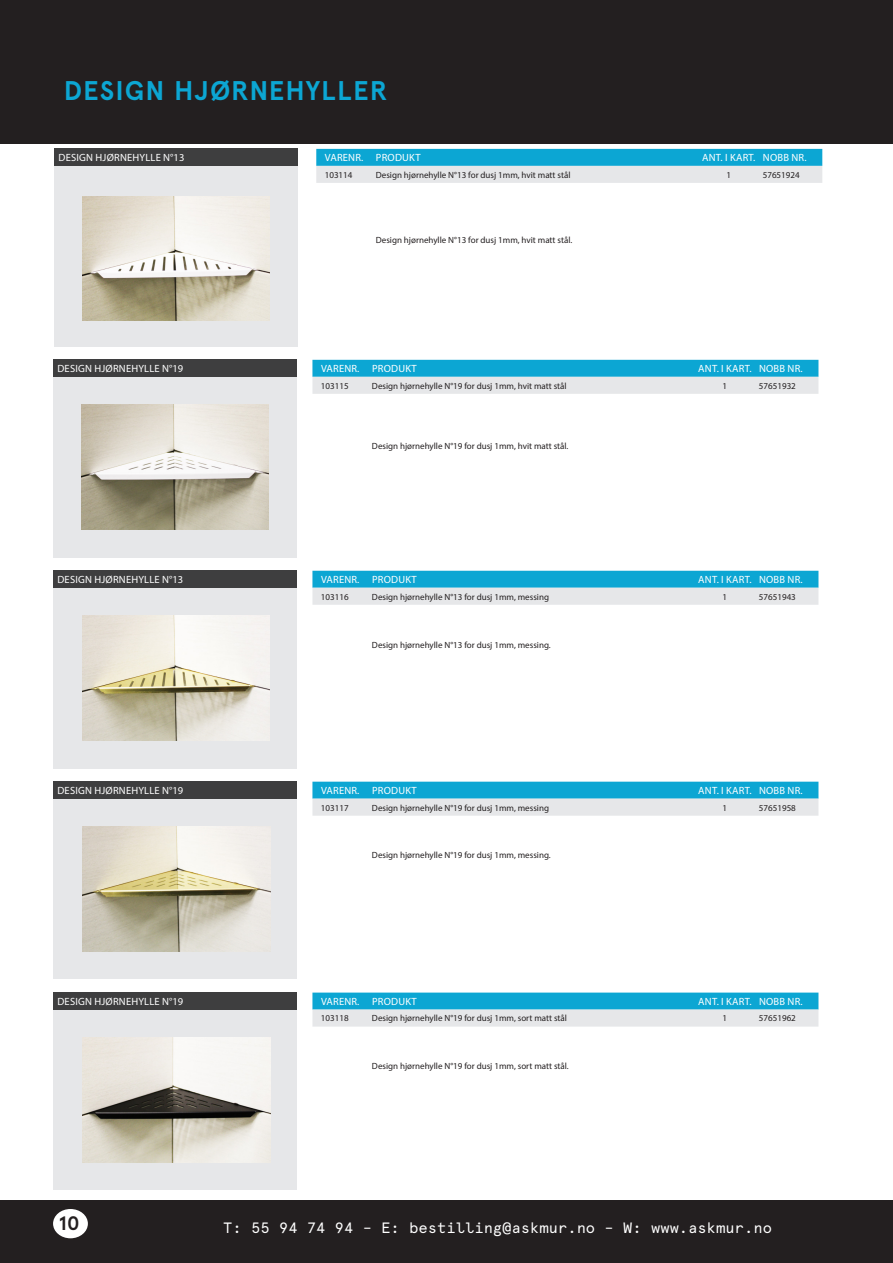
<style>
.page{position:relative;width:893px;height:1263px;background:#fff}
.page>*{position:absolute;margin:0;border:0;box-sizing:border-box;transform-origin:0 0}
.Overskrift_innhold{font:700 27px "Apercu";letter-spacing:.04em;color:#0ca6d3}
.t1{font:700 19.5px "Apercu";color:#231f20}
.t2{font:15px "Apercu Mono";color:#fff}
.Tabell_overskrift_fø{font:10.5px "Myriad Pro";letter-spacing:.02em;color:#fff}
.Overskrift_produktbi{font:10.5px "Myriad Pro";letter-spacing:.02em;color:#fff}
.Tabell_brødtekst{font:9px "Myriad Pro";color:#231f20}
</style>
<div class="page">
<div style="left:0;top:1px;width:893px;height:143px;background:#231f20"></div>
<div style="left:0;top:1200px;width:893px;height:63px;background:#231f20"></div>
<div style="left:53px;top:1209px;width:35px;height:29px;background:#fff;border-radius:50%"></div>
<div style="left:54px;top:166px;width:244px;height:180px;background:#e6e7e9"></div>
<div style="left:54px;top:149px;width:244px;height:17px;background:#3e3e3f"></div>
<div style="left:53px;top:377px;width:244px;height:180px;background:#e6e7e9"></div>
<div style="left:53px;top:360px;width:244px;height:17px;background:#3e3e3f"></div>
<svg style="left:312px;top:360px;width:506px;height:34px;background:#7bc7de"></svg>
<svg style="left:316px;top:149px;width:506px;height:34px;background:#7ac7de"></svg>
<img style="left:82px;top:196px;width:188px;height:125px">
<img style="left:81px;top:405px;width:188px;height:124px">
<div style="left:53px;top:588px;width:244px;height:180px;background:#e6e7e9"></div>
<div style="left:53px;top:571px;width:244px;height:17px;background:#3e3e3f"></div>
<svg style="left:312px;top:571px;width:506px;height:34px;background:#7cc7de"></svg>
<img style="left:82px;top:616px;width:188px;height:124px">
<div style="left:53px;top:799px;width:244px;height:180px;background:#e6e7e9"></div>
<div style="left:53px;top:782px;width:244px;height:17px;background:#3e3e3f"></div>
<svg style="left:312px;top:782px;width:506px;height:34px;background:#7dc7de"></svg>
<img style="left:82px;top:826px;width:189px;height:126px">
<div style="left:53px;top:1009px;width:244px;height:181px;background:#e6e7e9"></div>
<div style="left:53px;top:992px;width:244px;height:17px;background:#3e3e3f"></div>
<svg style="left:312px;top:992px;width:506px;height:34px;background:#7bc7de"></svg>
<img style="left:82px;top:1037px;width:189px;height:126px">
<p class="Overskrift_innhold" style="left:64px;top:75px;width:325px">DESIGN HJØRNEHYLLER</p>
<p class="Overskrift_produktbi" style="left:59px;top:151px;width:127px">DESIGN HJØRNEHYLLE N°13</p>
<p class="Tabell_overskrift_fø" style="left:325px;top:151px;width:40px">VARENR.</p>
<p class="Tabell_overskrift_fø" style="left:376px;top:151px;width:46px">PRODUKT</p>
<p class="Tabell_overskrift_fø" style="left:702px;top:151px;width:55px">ANT. I KART.</p>
<p class="Tabell_overskrift_fø" style="left:763px;top:151px;width:45px">NOBB NR.</p>
<p class="Tabell_brødtekst" style="left:325px;top:169px;width:29px">103114</p>
<p class="Tabell_brødtekst" style="left:376px;top:169px;width:196px">Design hjørnehylle N°13 for dusj 1mm, hvit matt stål</p>
<p class="Tabell_brødtekst" style="left:726px;top:169px;width:6px">1</p>
<p class="Tabell_brødtekst" style="left:763px;top:169px;width:38px">57651924</p>
<p class="Tabell_brødtekst" style="left:376px;top:234px;width:198px">Design hjørnehylle N°13 for dusj 1mm, hvit matt stål.</p>
<p class="Overskrift_produktbi" style="left:57px;top:362px;width:127px">DESIGN HJØRNEHYLLE N°19</p>
<p class="Tabell_overskrift_fø" style="left:321px;top:362px;width:40px">VARENR.</p>
<p class="Tabell_overskrift_fø" style="left:372px;top:362px;width:46px">PRODUKT</p>
<p class="Tabell_overskrift_fø" style="left:698px;top:362px;width:55px">ANT. I KART.</p>
<p class="Tabell_overskrift_fø" style="left:759px;top:362px;width:45px">NOBB NR.</p>
<p class="Tabell_brødtekst" style="left:321px;top:380px;width:29px">103115</p>
<p class="Tabell_brødtekst" style="left:372px;top:380px;width:196px">Design hjørnehylle N°19 for dusj 1mm, hvit matt stål</p>
<p class="Tabell_brødtekst" style="left:723px;top:380px;width:6px">1</p>
<p class="Tabell_brødtekst" style="left:759px;top:380px;width:38px">57651932</p>
<p class="Tabell_brødtekst" style="left:372px;top:440px;width:198px">Design hjørnehylle N°19 for dusj 1mm, hvit matt stål.</p>
<p class="Overskrift_produktbi" style="left:57px;top:573px;width:127px">DESIGN HJØRNEHYLLE N°13</p>
<p class="Tabell_overskrift_fø" style="left:321px;top:573px;width:40px">VARENR.</p>
<p class="Tabell_overskrift_fø" style="left:372px;top:573px;width:46px">PRODUKT</p>
<p class="Tabell_overskrift_fø" style="left:698px;top:573px;width:55px">ANT. I KART.</p>
<p class="Tabell_overskrift_fø" style="left:759px;top:573px;width:45px">NOBB NR.</p>
<p class="Tabell_brødtekst" style="left:321px;top:591px;width:29px">103116</p>
<p class="Tabell_brødtekst" style="left:372px;top:591px;width:179px">Design hjørnehylle N°13 for dusj 1mm, messing</p>
<p class="Tabell_brødtekst" style="left:723px;top:591px;width:6px">1</p>
<p class="Tabell_brødtekst" style="left:759px;top:591px;width:38px">57651943</p>
<p class="Tabell_brødtekst" style="left:372px;top:639px;width:180px">Design hjørnehylle N°13 for dusj 1mm, messing.</p>
<p class="Overskrift_produktbi" style="left:57px;top:784px;width:127px">DESIGN HJØRNEHYLLE N°19</p>
<p class="Tabell_overskrift_fø" style="left:321px;top:784px;width:40px">VARENR.</p>
<p class="Tabell_overskrift_fø" style="left:372px;top:784px;width:46px">PRODUKT</p>
<p class="Tabell_overskrift_fø" style="left:698px;top:784px;width:55px">ANT. I KART.</p>
<p class="Tabell_overskrift_fø" style="left:759px;top:784px;width:45px">NOBB NR.</p>
<p class="Tabell_brødtekst" style="left:321px;top:802px;width:29px">103117</p>
<p class="Tabell_brødtekst" style="left:372px;top:802px;width:179px">Design hjørnehylle N°19 for dusj 1mm, messing</p>
<p class="Tabell_brødtekst" style="left:723px;top:802px;width:6px">1</p>
<p class="Tabell_brødtekst" style="left:759px;top:802px;width:38px">57651958</p>
<p class="Tabell_brødtekst" style="left:372px;top:850px;width:180px">Design hjørnehylle N°19 for dusj 1mm, messing.</p>
<p class="Overskrift_produktbi" style="left:57px;top:995px;width:127px">DESIGN HJØRNEHYLLE N°19</p>
<p class="Tabell_overskrift_fø" style="left:321px;top:995px;width:40px">VARENR.</p>
<p class="Tabell_overskrift_fø" style="left:372px;top:995px;width:46px">PRODUKT</p>
<p class="Tabell_overskrift_fø" style="left:698px;top:995px;width:55px">ANT. I KART.</p>
<p class="Tabell_overskrift_fø" style="left:759px;top:995px;width:45px">NOBB NR.</p>
<p class="Tabell_brødtekst" style="left:321px;top:1013px;width:29px">103118</p>
<p class="Tabell_brødtekst" style="left:372px;top:1013px;width:197px">Design hjørnehylle N°19 for dusj 1mm, sort matt stål</p>
<p class="Tabell_brødtekst" style="left:723px;top:1013px;width:6px">1</p>
<p class="Tabell_brødtekst" style="left:759px;top:1013px;width:38px">57651962</p>
<p class="Tabell_brødtekst" style="left:372px;top:1061px;width:198px">Design hjørnehylle N°19 for dusj 1mm, sort matt stål.</p>
<p class="t1" style="left:59px;top:1211px;width:22px">10</p>
<p class="t2" style="left:223px;top:1218px;width:550px">T: 55 94 74 94 – E: bestilling@askmur.no – W: www.askmur.no</p>
</div>
